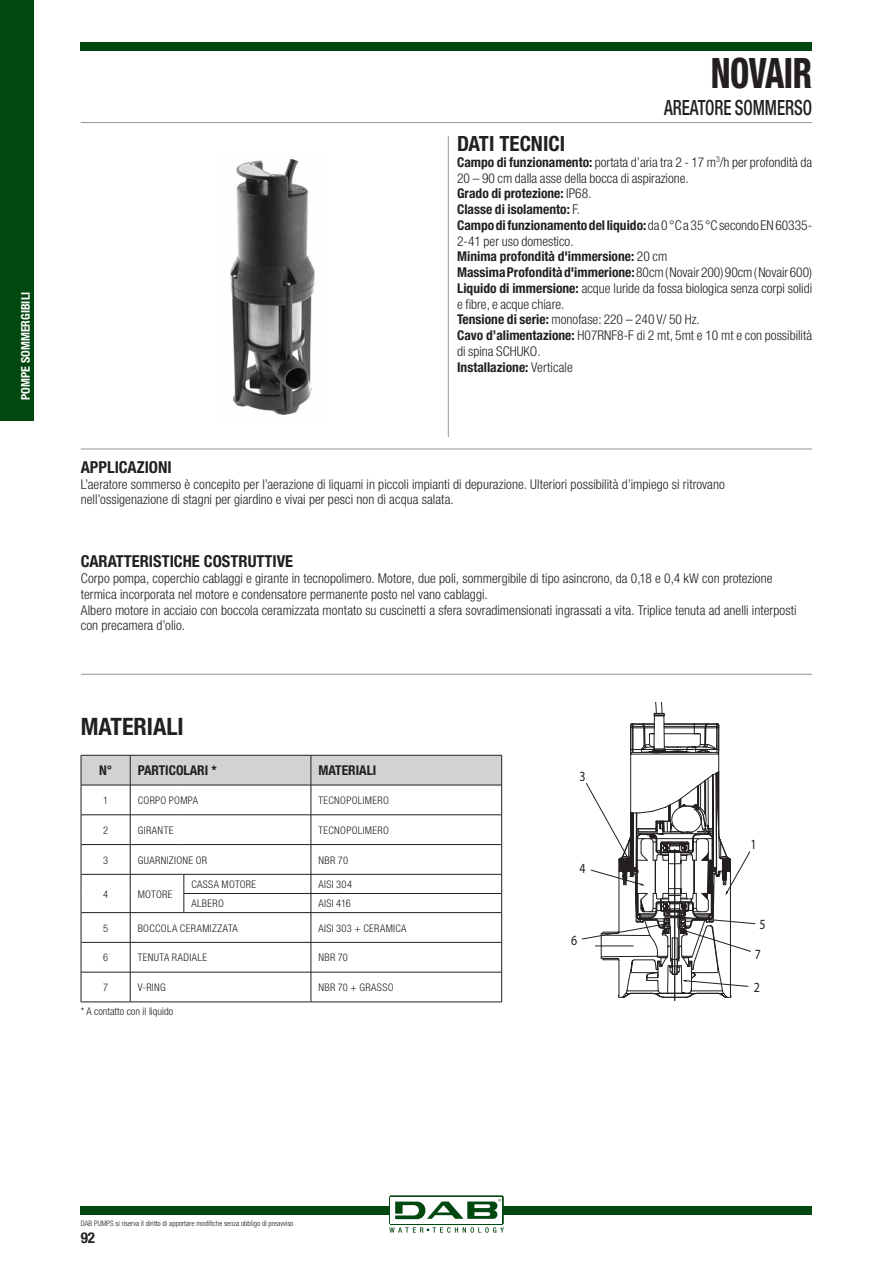
<style>
.page{position:relative;width:893px;height:1263px;background:#fff}
.page>*{position:absolute;margin:0;border:0;box-sizing:border-box;transform-origin:0 0}
.t1{font:800 condensed 42px "Helvetica Neue LT";letter-spacing:-.01em;color:#231f20;scale:.8 1}
.t2{font:700 condensed 24px "Helvetica Neue LT";color:#231f20}
.t3{font:500 condensed 21px "Helvetica Neue LT";color:#231f20;scale:.8 1}
.t4{font:700 condensed 21px "Helvetica Neue LT";color:#231f20}
.t5{font:700 condensed 16.5px "Helvetica Neue LT";color:#231f20}
.t6{font:700 condensed 15px "Helvetica Neue LT";color:#231f20}
.t7{font:14.1px "Myriad Pro";color:#231f20;scale:.85 1}
.t8{font:300 condensed 13.5px/15.8px "Helvetica Neue LT";color:#231f20}
.t9{font:700 condensed 13.5px "Helvetica Neue LT";color:#231f20}
.t10{font:700 condensed 12px "Helvetica Neue LT";color:#fff}
.t11{font:300 condensed 10.5px "Helvetica Neue LT";letter-spacing:.03em;color:#231f20}
.t12{font:300 condensed 10.5px "Helvetica Neue LT";color:#231f20}
.t13{font:300 condensed 7.5px "Helvetica Neue LT";color:#231f20}
.s1{font-weight:700}
</style>
<div class="page">
<div style="left:81px;top:1206px;width:731px;height:9px;background:#004710"></div>
<div style="left:81px;top:43px;width:731px;height:8px;background:#004710"></div>
<div style="left:389px;top:1195px;width:115px;height:30px;background:linear-gradient(to right,#fff,#fff);border-radius:2px"></div>
<div style="left:391px;top:1197px;width:111px;height:26px;background:#fff"></div>
<svg style="left:389px;top:1227px;width:115px;height:6px"></svg>
<svg style="left:395px;top:1199px;width:106px;height:20px"></svg>
<div style="left:0;top:0;width:34px;height:421px;background:#004710"></div>
<hr style="left:81px;top:449px;width:731px;height:1px;background:#939598">
<hr style="left:448px;top:136px;width:1px;height:301px;background:#939598">
<img style="left:230px;top:158px;width:85px;height:257px">
<hr style="left:81px;top:674px;width:731px;height:1px;background:#939598">
<div style="left:82px;top:756px;width:419px;height:29px;background:#d1d2d4"></div>
<hr style="left:81px;top:755px;width:49px;height:1px;background:#231f20">
<hr style="left:81px;top:755px;width:1px;height:30px;background:#231f20">
<hr style="left:130px;top:755px;width:54px;height:1px;background:#231f20">
<hr style="left:184px;top:755px;width:127px;height:1px;background:#231f20">
<hr style="left:311px;top:755px;width:191px;height:1px;background:#231f20">
<hr style="left:501px;top:755px;width:1px;height:30px;background:#231f20">
<hr style="left:81px;top:785px;width:1px;height:30px;background:#231f20">
<hr style="left:501px;top:785px;width:1px;height:30px;background:#231f20">
<svg style="left:81px;top:815px;width:1px;height:29px"></svg>
<svg style="left:501px;top:815px;width:1px;height:29px"></svg>
<hr style="left:81px;top:844px;width:1px;height:30px;background:#231f20">
<hr style="left:501px;top:844px;width:1px;height:30px;background:#231f20">
<svg style="left:81px;top:875px;width:1px;height:37px"></svg>
<svg style="left:501px;top:874px;width:1px;height:38px"></svg>
<hr style="left:81px;top:912px;width:1px;height:30px;background:#231f20">
<hr style="left:501px;top:912px;width:1px;height:30px;background:#231f20">
<hr style="left:81px;top:942px;width:1px;height:30px;background:#231f20">
<hr style="left:501px;top:942px;width:1px;height:30px;background:#231f20">
<hr style="left:81px;top:972px;width:1px;height:30px;background:#231f20">
<hr style="left:501px;top:972px;width:1px;height:30px;background:#231f20">
<hr style="left:81px;top:1002px;width:49px;height:1px;background:#231f20">
<hr style="left:130px;top:1002px;width:54px;height:1px;background:#231f20">
<hr style="left:184px;top:1002px;width:127px;height:1px;background:#231f20">
<hr style="left:311px;top:1002px;width:191px;height:1px;background:#231f20">
<hr style="left:130px;top:755px;width:1px;height:30px;background:#231f20">
<hr style="left:311px;top:755px;width:1px;height:30px;background:#231f20">
<hr style="left:81px;top:785px;width:49px;height:1px;background:#231f20">
<hr style="left:130px;top:785px;width:54px;height:1px;background:#231f20">
<hr style="left:130px;top:785px;width:1px;height:30px;background:#231f20">
<hr style="left:184px;top:785px;width:127px;height:1px;background:#231f20">
<hr style="left:311px;top:785px;width:190px;height:1px;background:#231f20">
<hr style="left:311px;top:785px;width:1px;height:30px;background:#231f20">
<hr style="left:81px;top:814px;width:49px;height:1px;background:#231f20">
<hr style="left:130px;top:814px;width:54px;height:1px;background:#231f20">
<hr style="left:184px;top:814px;width:127px;height:1px;background:#231f20">
<hr style="left:311px;top:814px;width:190px;height:1px;background:#231f20">
<hr style="left:81px;top:844px;width:49px;height:1px;background:#231f20">
<hr style="left:130px;top:844px;width:54px;height:1px;background:#231f20">
<hr style="left:184px;top:844px;width:127px;height:1px;background:#231f20">
<hr style="left:311px;top:844px;width:190px;height:1px;background:#231f20">
<hr style="left:81px;top:874px;width:49px;height:1px;background:#231f20">
<hr style="left:130px;top:874px;width:54px;height:1px;background:#231f20">
<hr style="left:184px;top:874px;width:127px;height:1px;background:#231f20">
<hr style="left:311px;top:874px;width:190px;height:1px;background:#231f20">
<hr style="left:184px;top:893px;width:127px;height:1px;background:#231f20">
<svg style="left:184px;top:874px;width:1px;height:38px"></svg>
<hr style="left:311px;top:893px;width:190px;height:1px;background:#231f20">
<hr style="left:81px;top:912px;width:49px;height:1px;background:#231f20">
<hr style="left:130px;top:912px;width:54px;height:1px;background:#231f20">
<svg style="left:130px;top:815px;width:1px;height:127px"></svg>
<hr style="left:184px;top:912px;width:127px;height:1px;background:#231f20">
<hr style="left:311px;top:912px;width:190px;height:1px;background:#231f20">
<svg style="left:311px;top:815px;width:1px;height:127px"></svg>
<hr style="left:81px;top:942px;width:49px;height:1px;background:#231f20">
<hr style="left:130px;top:942px;width:54px;height:1px;background:#231f20">
<hr style="left:130px;top:942px;width:1px;height:30px;background:#231f20">
<hr style="left:184px;top:942px;width:127px;height:1px;background:#231f20">
<hr style="left:311px;top:942px;width:190px;height:1px;background:#231f20">
<hr style="left:311px;top:942px;width:1px;height:30px;background:#231f20">
<hr style="left:81px;top:972px;width:49px;height:1px;background:#231f20">
<hr style="left:130px;top:972px;width:54px;height:1px;background:#231f20">
<hr style="left:130px;top:972px;width:1px;height:30px;background:#231f20">
<hr style="left:184px;top:972px;width:127px;height:1px;background:#231f20">
<hr style="left:311px;top:972px;width:190px;height:1px;background:#231f20">
<hr style="left:311px;top:972px;width:1px;height:30px;background:#231f20">
<hr style="left:81px;top:122px;width:731px;height:1px;background:#939598">
<svg style="left:582px;top:702px;width:173px;height:299px"></svg>
<p class="t10" style="left:18px;top:400px;width:109px;rotate:-90deg">POMPE SOMMERGIBILI</p>
<h1 class="t1" style="left:711px;top:48px;width:128px">NOVAIR</h1>
<h3 class="t3" style="left:664px;top:95px;width:187px">AREATORE SOMMERSO</h3>
<h3 class="t4" style="left:457px;top:131px;width:110px">DATI TECNICI</h3>
<p class="t8" style="left:457px;top:154px;width:357px"><span class="s1">Campo di funzionamento:</span> portata d’aria tra 2 - 17 m<sup>3</sup>/h per profondità da 20 – 90 cm dalla asse della bocca di aspirazione.<br><span class="s1">Grado di protezione:</span> IP68.<br><span class="s1">Classe di isolamento:</span> F.<br><span class="s1">Campo di funzionamento del liquido:</span> da 0 °C a 35 °C secondo EN 60335- 2-41 per uso domestico.<br><span class="s1">Minima profondità d'immersione:</span> 20 cm<br><span class="s1">Massima Profondità d'immerione:</span> 80cm ( Novair 200) 90cm ( Novair 600)<br><span class="s1">Liquido di immersione:</span> acque luride da fossa biologica senza corpi solidi e fibre, e acque chiare.<br><span class="s1">Tensione di serie:</span> monofase: 220 – 240 V/ 50 Hz.<br><span class="s1">Cavo d’alimentazione:</span> H07RNF8-F di 2 mt, 5mt e 10 mt e con possibilità di spina SCHUKO.<br><span class="s1">Installazione:</span> Verticale</p>
<p class="t5" style="left:81px;top:457px;width:93px">APPLICAZIONI</p>
<p class="t8" style="left:81px;top:476px;width:646px">L’aeratore sommerso è concepito per l’aerazione di liquami in piccoli impianti di depurazione. Ulteriori possibilità d’impiego si ritrovano nell’ossigenazione di stagni per giardino e vivai per pesci non di acqua salata.</p>
<p class="t5" style="left:81px;top:552px;width:214px">CARATTERISTICHE COSTRUTTIVE</p>
<p class="t8" style="left:81px;top:570px;width:717px">Corpo pompa, coperchio cablaggi e girante in tecnopolimero. Motore, due poli, sommergibile di tipo asincrono, da 0,18 e 0,4 kW con protezione termica incorporata nel motore e condensatore permanente posto nel vano cablaggi.<br>Albero motore in acciaio con boccola ceramizzata montato su cuscinetti a sfera sovradimensionati ingrassati a vita. Triplice tenuta ad anelli interposti con precamera d’olio.</p>
<h2 class="t2" style="left:81px;top:712px;width:105px">MATERIALI</h2>
<p class="t9" style="left:99px;top:762px;width:15px">N°</p>
<p class="t9" style="left:138px;top:762px;width:81px">PARTICOLARI *</p>
<p class="t9" style="left:318px;top:762px;width:59px">MATERIALI</p>
<p class="t11" style="left:103px;top:794px;width:7px">1</p>
<p class="t11" style="left:138px;top:794px;width:62px">CORPO POMPA</p>
<p class="t11" style="left:318px;top:794px;width:72px">TECNOPOLIMERO</p>
<p class="t11" style="left:103px;top:824px;width:7px">2</p>
<p class="t11" style="left:138px;top:824px;width:37px">GIRANTE</p>
<p class="t11" style="left:318px;top:824px;width:72px">TECNOPOLIMERO</p>
<p class="t11" style="left:103px;top:854px;width:7px">3</p>
<p class="t11" style="left:138px;top:854px;width:71px">GUARNIZIONE OR</p>
<p class="t11" style="left:318px;top:854px;width:31px">NBR 70</p>
<p class="t11" style="left:103px;top:888px;width:7px">4</p>
<p class="t11" style="left:138px;top:888px;width:36px">MOTORE</p>
<p class="t11" style="left:191px;top:878px;width:66px">CASSA MOTORE</p>
<p class="t11" style="left:318px;top:878px;width:35px">AISI 304</p>
<p class="t11" style="left:191px;top:897px;width:34px">ALBERO</p>
<p class="t11" style="left:318px;top:897px;width:34px">AISI 416</p>
<p class="t11" style="left:103px;top:922px;width:7px">5</p>
<p class="t11" style="left:138px;top:922px;width:102px">BOCCOLA CERAMIZZATA</p>
<p class="t11" style="left:318px;top:922px;width:90px">AISI 303 + CERAMICA</p>
<p class="t11" style="left:103px;top:952px;width:7px">6</p>
<p class="t11" style="left:138px;top:952px;width:71px">TENUTA RADIALE</p>
<p class="t11" style="left:318px;top:952px;width:31px">NBR 70</p>
<p class="t11" style="left:103px;top:981px;width:7px">7</p>
<p class="t11" style="left:138px;top:981px;width:30px">V-RING</p>
<p class="t11" style="left:318px;top:981px;width:77px">NBR 70 + GRASSO</p>
<p class="t12" style="left:81px;top:1005px;width:94px">* A contatto con il liquido</p>
<p class="t7" style="left:579px;top:767px;width:9px">3</p>
<p class="t7" style="left:579px;top:859px;width:9px">4</p>
<p class="t7" style="left:571px;top:932px;width:9px">6</p>
<p class="t7" style="left:751px;top:836px;width:9px">1</p>
<p class="t7" style="left:760px;top:916px;width:9px">5</p>
<p class="t7" style="left:755px;top:945px;width:9px">7</p>
<p class="t7" style="left:754px;top:978px;width:9px">2</p>
<p class="t13" style="left:81px;top:1219px;width:214px">DAB PUMPS si riserva il diritto di apportare modifiche senza obbligo di preavviso</p>
<p class="t6" style="left:81px;top:1228px;width:16px">92</p>
</div>
